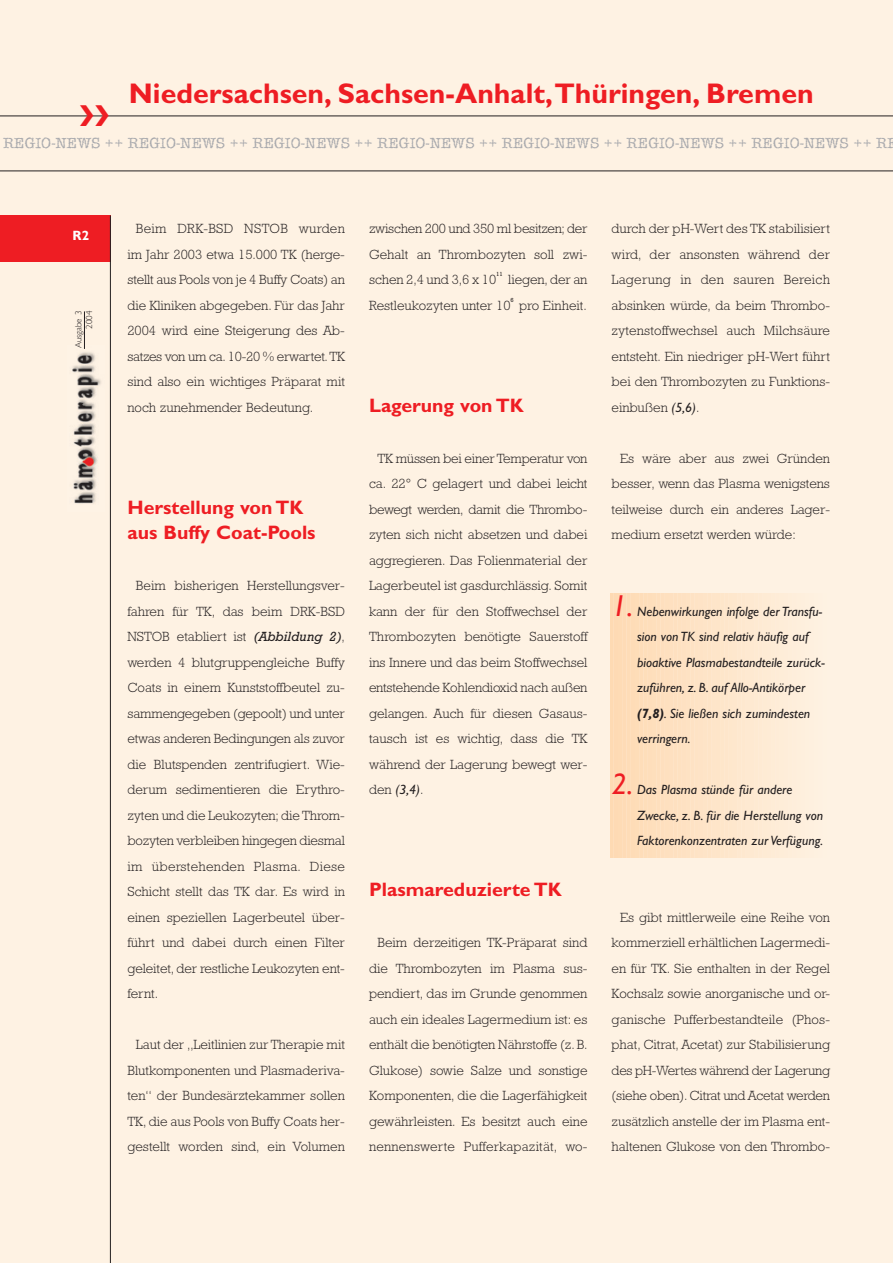
<style>
.page{position:relative;width:893px;height:1263px;background:#fff}
.page>*{position:absolute;margin:0;border:0;box-sizing:border-box;transform-origin:0 0}
.t1{font:italic 30px "Gill Sans";color:#ee1d23}
.t2{font:700 28.5px "Gill Sans";color:#ee1d23}
.t3{font:700 19.5px/25.5px "Gill Sans";color:#ee1d23}
.t4{font:15px "Ice Age D";color:#a8a9ad}
.t5{font:300 13.5px/25.5px "Rockwell";color:#231f20;text-align:justify}
.t6{font:italic 13.5px/25.5px "Gill Sans";color:#231f20}
.t7{font:700 13.5px "Gill Sans";color:#fff}
.t8{font:300 9px/10.8px "Gill Sans";color:#231f20;text-align:right}
.t9{font:6px "Rockwell";color:#231f20}
.s1{font-weight:400;font-style:italic}
.s2{font-family:"Rockwell";font-weight:300;font-style:normal}
.s3{font-family:"Gill Sans";font-weight:400;font-style:italic}
.s4{font-weight:700}
</style>
<div class="page">
<div style="left:0;top:1px;width:892px;height:1262px;background:#fef2e3"></div>
<hr style="left:0;top:116px;width:892px;height:1px;background:#231f20">
<div style="left:0;top:216px;width:110px;height:46px;background:#ee1d23"></div>
<hr style="left:0;top:171px;width:892px;height:1px;background:#231f20">
<hr style="left:110px;top:216px;width:1px;height:1047px;background:#231f20">
<hr style="left:611px;top:593px;width:3px;height:264px;background:#fedab3">
<div style="left:613px;top:593px;width:5px;height:264px;background:#fedab4"></div>
<div style="left:617px;top:593px;width:5px;height:264px;background:#fedbb5"></div>
<hr style="left:622px;top:593px;width:4px;height:264px;background:#fedbb6">
<div style="left:626px;top:593px;width:5px;height:264px;background:#fedcb7"></div>
<div style="left:630px;top:593px;width:5px;height:264px;background:#fedcb7"></div>
<div style="left:634px;top:593px;width:5px;height:264px;background:#feddb8"></div>
<hr style="left:639px;top:593px;width:4px;height:264px;background:#feddb9">
<div style="left:643px;top:593px;width:5px;height:264px;background:#fedeba"></div>
<div style="left:647px;top:593px;width:5px;height:264px;background:#fedebb"></div>
<div style="left:651px;top:593px;width:5px;height:264px;background:#fedfbc"></div>
<hr style="left:656px;top:593px;width:4px;height:264px;background:#fedfbd">
<div style="left:660px;top:593px;width:5px;height:264px;background:#fedfbe"></div>
<div style="left:664px;top:593px;width:5px;height:264px;background:#fee0bf"></div>
<div style="left:668px;top:593px;width:5px;height:264px;background:#fee0c0"></div>
<hr style="left:673px;top:593px;width:4px;height:264px;background:#fee0c0">
<div style="left:677px;top:593px;width:5px;height:264px;background:#fee1c1"></div>
<div style="left:681px;top:593px;width:5px;height:264px;background:#fee1c2"></div>
<div style="left:685px;top:593px;width:5px;height:264px;background:#fee2c3"></div>
<hr style="left:690px;top:593px;width:4px;height:264px;background:#fee2c4">
<div style="left:694px;top:593px;width:5px;height:264px;background:#fee3c5"></div>
<div style="left:698px;top:593px;width:5px;height:264px;background:#fee3c6"></div>
<div style="left:702px;top:593px;width:5px;height:264px;background:#fee4c7"></div>
<hr style="left:707px;top:593px;width:4px;height:264px;background:#fee4c7">
<div style="left:711px;top:593px;width:5px;height:264px;background:#fee5c9"></div>
<div style="left:715px;top:593px;width:5px;height:264px;background:#fee5c9"></div>
<hr style="left:720px;top:593px;width:4px;height:264px;background:#fee6ca">
<hr style="left:724px;top:593px;width:4px;height:264px;background:#fee6cb">
<div style="left:728px;top:593px;width:5px;height:264px;background:#fee7cc"></div>
<div style="left:732px;top:593px;width:5px;height:264px;background:#fee7cd"></div>
<hr style="left:737px;top:593px;width:4px;height:264px;background:#fee8cf">
<div style="left:741px;top:593px;width:5px;height:264px;background:#fee8cf"></div>
<div style="left:745px;top:593px;width:5px;height:264px;background:#fee9d1"></div>
<div style="left:749px;top:593px;width:5px;height:264px;background:#fee9d1"></div>
<hr style="left:754px;top:593px;width:4px;height:264px;background:#feead2">
<div style="left:758px;top:593px;width:5px;height:264px;background:#feead3"></div>
<div style="left:762px;top:593px;width:5px;height:264px;background:#feebd4"></div>
<div style="left:766px;top:593px;width:5px;height:264px;background:#feebd5"></div>
<hr style="left:771px;top:593px;width:4px;height:264px;background:#feecd6">
<div style="left:775px;top:593px;width:5px;height:264px;background:#feecd7"></div>
<div style="left:779px;top:593px;width:5px;height:264px;background:#feedd8"></div>
<div style="left:783px;top:593px;width:5px;height:264px;background:#feedd9"></div>
<hr style="left:788px;top:593px;width:4px;height:264px;background:#feeeda">
<div style="left:792px;top:593px;width:5px;height:264px;background:#feeedb"></div>
<div style="left:796px;top:593px;width:5px;height:264px;background:#feefdc"></div>
<div style="left:800px;top:593px;width:5px;height:264px;background:#feefdd"></div>
<hr style="left:805px;top:593px;width:4px;height:264px;background:#fef0de">
<div style="left:809px;top:593px;width:5px;height:264px;background:#fef0df"></div>
<img style="left:72px;top:352px;width:29px;height:152px">
<hr style="left:84px;top:311px;width:1px;height:38px;background:#231f20">
<svg style="left:80px;top:115px;width:29px;height:2px"></svg>
<h2 class="t2" style="left:129px;top:83px;width:686px">Niedersachsen, Sachsen-Anhalt,Thüringen, Bremen</h2>
<p class="t4" style="left:3px;top:138px;width:896px">REGIO-NEWS ++ REGIO-NEWS ++ REGIO-NEWS ++ REGIO-NEWS ++ REGIO-NEWS ++ REGIO-NEWS ++ REGIO-NEWS ++ RE</p>
<p class="t7" style="left:72px;top:230px;width:18px">R2</p>
<p class="t5" style="left:127px;top:217px;width:219px;text-indent:9px">Beim DRK-BSD NSTOB wurden im Jahr 2003 etwa 15.000 TK (herge&shy;stellt aus Pools von je 4 Buffy Coats) an die Kliniken abgegeben. Für das Jahr 2004 wird eine Steigerung des Ab&shy;satzes von um ca. 10-20 % erwartet.TK sind also ein wichtiges Präparat mit noch zunehmender Bedeutung.</p>
<p class="t8" style="left:74px;top:348px;width:39px;rotate:-90deg">Ausgabe 3<br>2004</p>
<h3 class="t3" style="left:127px;top:497px;width:190px">Herstellung von TK aus Buffy Coat-Pools</h3>
<p class="t5" style="left:127px;top:574px;width:219px;text-indent:9px">Beim bisherigen Herstellungsver&shy;fahren für TK, das beim DRK-BSD NSTOB etabliert ist <span class="s1">(Abbildung 2)</span>, werden 4 blutgruppengleiche Buffy Coats in einem Kunststoffbeutel zu&shy;sammengegeben (gepoolt) und unter etwas anderen Bedingungen als zuvor die Blutspenden zentrifugiert. Wie&shy;derum sedimentieren die Erythro&shy;zyten und die Leukozyten; die Throm&shy;bozyten verbleiben hingegen diesmal im überstehenden Plasma. Diese Schicht stellt das TK dar. Es wird in einen speziellen Lagerbeutel über&shy;führt und dabei durch einen Filter geleitet, der restliche Leukozyten ent&shy;fernt.</p>
<p class="t5" style="left:127px;top:1033px;width:219px;text-indent:9px">Laut der „Leitlinien zur Therapie mit Blutkomponenten und Plasmaderiva&shy;ten“ der Bundesärztekammer sollen TK, die aus Pools von Buffy Coats her&shy;gestellt worden sind, ein Volumen</p>
<p class="t5" style="left:369px;top:217px;width:220px">zwischen 200 und 350 ml besitzen; der Gehalt an Thrombozyten soll zwi&shy;schen 2,4 und 3,6 x 10</p>
<p class="t9" style="left:496px;top:272px;width:8px">11</p>
<p class="t5" style="left:369px;top:268px;width:220px;text-indent:139px">liegen, der an<br>Restleukozyten unter 10</p>
<p class="t9" style="left:510px;top:298px;width:5px">6</p>
<p class="t5" style="left:519px;top:294px;width:69px">pro Einheit.</p>
<h3 class="t3" style="left:369px;top:395px;width:156px">Lagerung von TK</h3>
<p class="t5" style="left:369px;top:447px;width:220px;text-indent:9px">TK müssen bei einer Temperatur von ca. 22° C gelagert und dabei leicht bewegt werden, damit die Thrombo&shy;zyten sich nicht absetzen und dabei aggregieren. Das Folienmaterial der Lagerbeutel ist gasdurchlässig. Somit kann der für den Stoffwechsel der Thrombozyten benötigte Sauerstoff ins Innere und das beim Stoffwechsel entstehende Kohlendioxid nach außen gelangen. Auch für diesen Gasaus&shy;tausch ist es wichtig, dass die TK während der Lagerung bewegt wer-</p>
<p class="t6" style="left:369px;top:779px;width:56px"><span class="s2">den</span> (3,4)<span class="s2">.</span></p>
<h3 class="t3" style="left:369px;top:879px;width:194px">Plasmareduzierte TK</h3>
<p class="t5" style="left:369px;top:931px;width:220px;text-indent:9px">Beim derzeitigen TK-Präparat sind die Thrombozyten im Plasma sus&shy;pendiert, das im Grunde genommen auch ein ideales Lagermedium ist: es enthält die benötigten Nährstoffe (z. B.<br>Glukose) sowie Salze und sonstige Komponenten, die die Lagerfähigkeit gewährleisten. Es besitzt auch eine nennenswerte Pufferkapazität, wo-</p>
<p class="t5" style="left:611px;top:217px;width:220px">durch der pH-Wert des TK stabilisiert wird, der ansonsten während der Lagerung in den sauren Bereich absinken würde, da beim Thrombo&shy;zytenstoffwechsel auch Milchsäure entsteht. Ein niedriger pH-Wert führt bei den Thrombozyten zu Funktions&shy;einbußen <span class="s3">(5,6)</span>.</p>
<p class="t5" style="left:611px;top:447px;width:220px;text-indent:9px">Es wäre aber aus zwei Gründen besser, wenn das Plasma wenigstens teilweise durch ein anderes Lager&shy;medium ersetzt werden würde:</p>
<h1 class="t1" style="left:611px;top:595px;width:23px">1.</h1>
<p class="t6" style="left:637px;top:600px;width:189px">Nebenwirkungen infolge der Transfu&shy;sion von TK sind relativ häufig auf bioaktive Plasmabestandteile zurück&shy;zuführen, z. B. auf Allo-Antikörper <span class="s4">(7,8)</span>. Sie ließen sich zumindesten verringern.</p>
<h1 class="t1" style="left:611px;top:774px;width:23px">2.</h1>
<p class="t6" style="left:637px;top:779px;width:187px">Das Plasma stünde für andere<br>Zwecke, z. B. für die Herstellung von<br>Faktorenkonzentraten zur Verfügung.</p>
<p class="t5" style="left:611px;top:906px;width:220px;text-indent:9px">Es gibt mittlerweile eine Reihe von kommerziell erhältlichen Lagermedi&shy;en für TK. Sie enthalten in der Regel Kochsalz sowie anorganische und or&shy;ganische Pufferbestandteile (Phos&shy;phat, Citrat, Acetat) zur Stabilisierung des pH-Wertes während der Lagerung (siehe oben). Citrat und Acetat werden zusätzlich anstelle der im Plasma ent&shy;haltenen Glukose von den Thrombo-</p>
</div>
